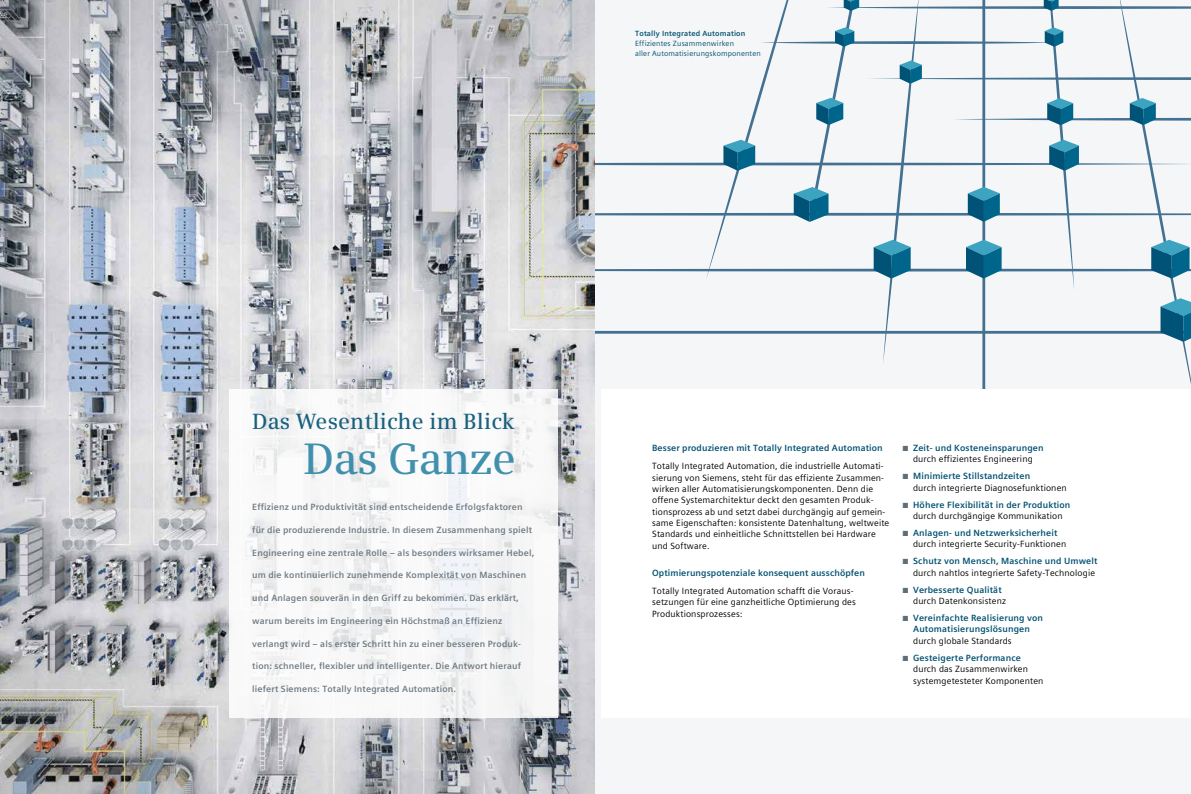
<style>
.page{position:relative;width:1191px;height:794px;background:#fff}
.page>*{position:absolute;margin:0;border:0;box-sizing:border-box;transform-origin:0 0}
.t1{font:600 44px "Siemens Serif";letter-spacing:-.015em;color:#2c85a5}
.t2{font:600 22px "Siemens Serif";letter-spacing:.005em;color:#005071}
.t3{font:9px/11.3px "Siemens Sans Global";letter-spacing:.015em;color:#000}
.t4{font:700 9px "Siemens Sans Global";letter-spacing:.015em;color:#5f6d75}
.t5{font:700 9px/11.3px "Siemens Sans Global";letter-spacing:.01em;color:#005071;text-align:center}
.t6{font:7.5px/9.9px "Siemens Sans Global";letter-spacing:.02em;color:#005071}
.t7{font:700 7.5px "Siemens Sans Global";letter-spacing:.02em;color:#005071}
.s1{color:#5f6d75}
.s2{font-weight:700;color:#005071}
.s3{font-weight:400;color:#5f6d75}
.s4{font-weight:400;color:#000}
</style>
<div class="page">
<img style="left:0;top:0;width:595px;height:794px">
<svg style="left:229px;top:389px;width:329px;height:329px"></svg>
<div style="left:595px;top:0;width:596px;height:794px;background:#f4f6f7"></div>
<svg style="left:595px;top:0;width:596px;height:389px"></svg>
<div style="left:601px;top:389px;width:590px;height:329px;background:#fff"></div>
<p class="t7" style="left:635px;top:28px;width:112px">Totally Integrated Automation</p>
<p class="t6" style="left:635px;top:39px;width:127px">Effizientes Zusammenwirken<br>aller Automatisierungskomponenten</p>
<h2 class="t2" style="left:252px;top:408px;width:264px">Das Wesentliche im Blick</h2>
<h1 class="t1" style="left:303px;top:433px;width:214px">Das Ganze</h1>
<p class="t4" style="left:252px;top:500px;width:272px">Effizienz und Produktivität sind entscheidende Erfolgsfaktoren</p>
<p class="t4" style="left:252px;top:523px;width:281px">für die produzierende Industrie. In diesem Zusammenhang spielt</p>
<p class="t4" style="left:252px;top:546px;width:283px">Engineering eine zentrale Rolle – als besonders wirksamer Hebel,</p>
<p class="t4" style="left:252px;top:568px;width:275px">um die kontinuierlich zunehmende Komplexität von Maschinen</p>
<p class="t4" style="left:252px;top:591px;width:268px">und Anlagen souverän in den Griff zu bekommen. Das erklärt,</p>
<p class="t4" style="left:252px;top:614px;width:251px">warum bereits im Engineering ein Höchstmaß an Effizienz</p>
<p class="t4" style="left:252px;top:636px;width:270px">verlangt wird – als erster Schritt hin zu einer besseren Produk-</p>
<p class="t4" style="left:252px;top:659px;width:270px">tion: schneller, flexibler und intelligenter. Die Antwort hierauf</p>
<p class="t4" style="left:252px;top:682px;width:205px">liefert Siemens: Totally Integrated Automation.</p>
<p class="t5" style="left:652px;top:442px;width:232px">Besser produzieren mit Totally Integrated Automation</p>
<p class="t3" style="left:652px;top:460px;width:239px">Totally Integrated Automation, die industrielle Automati&shy;sierung von Siemens, steht für das effiziente Zusammen&shy;wirken aller Automatisierungskomponenten. Denn die offene Systemarchitektur deckt den gesamten Produk&shy;tionsprozess ab und setzt dabei durchgängig auf gemein&shy;same Eigenschaften: konsistente Datenhaltung, weltweite Standards und einheitliche Schnittstellen bei Hardware und Software.</p>
<p class="t5" style="left:652px;top:567px;width:214px">Optimierungspotenziale konsequent ausschöpfen</p>
<p class="t3" style="left:652px;top:585px;width:205px">Totally Integrated Automation schafft die Voraus&shy;setzungen für eine ganzheitliche Optimierung des<br>Produktionsprozesses:</p>
<p class="t3" style="left:901px;top:442px;width:143px;text-align:center"><span class="s1">■</span> <span class="s2">Zeit- und Kosteneinsparungen </span>durch effizientes Engineering</p>
<p class="t3" style="left:913px;top:470px;width:155px;text-indent:-11px"><span class="s1">■</span> <span class="s2">Minimierte Stillstandzeiten<br></span>durch integrierte Diagnosefunktionen</p>
<p class="t5" style="left:901px;top:499px;width:170px"><span class="s3">■</span> Höhere Flexibilität in der Produktion <span class="s4">durch durchgängige Kommunikation</span></p>
<p class="t3" style="left:913px;top:527px;width:155px;text-indent:-11px"><span class="s1">■</span> <span class="s2">Anlagen- und Netzwerksicherheit </span>durch integrierte Security-Funktionen</p>
<p class="t3" style="left:901px;top:555px;width:197px;text-align:right"><span class="s1">■</span> <span class="s2">Schutz von Mensch, Maschine und Umwelt </span>durch nahtlos integrierte Safety-Technologie</p>
<p class="t3" style="left:913px;top:584px;width:94px;text-indent:-11px"><span class="s1">■</span> <span class="s2">Verbesserte Qualität </span>durch Datenkonsistenz</p>
<p class="t5" style="left:901px;top:612px;width:143px"><span class="s3">■</span> Vereinfachte Realisierung von<br>Automatisierungslösungen</p>
<p class="t3" style="left:913px;top:635px;width:100px">durch globale Standards</p>
<p class="t3" style="left:913px;top:652px;width:132px;text-indent:-11px"><span class="s1">■</span> <span class="s2">Gesteigerte Performance </span>durch das Zusammenwirken systemgetesteter Komponenten</p>
</div>
